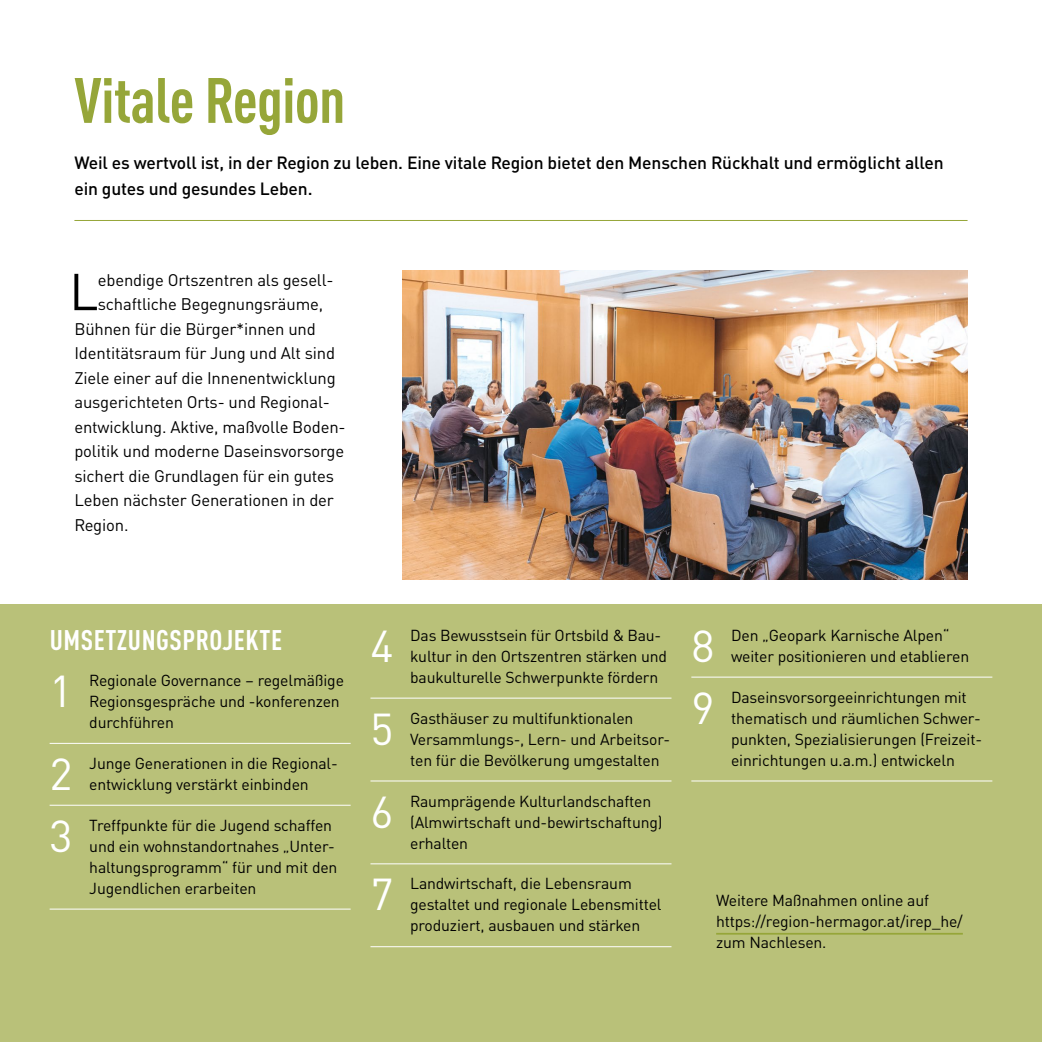
<style>
.page{position:relative;width:1042px;height:1042px;background:#fff}
.page>*{position:absolute;margin:0;border:0;box-sizing:border-box;transform-origin:0 0}
.ÜS-1{font:700 condensed 63px "DINOT";letter-spacing:-.01em;color:#96a639}
.P-init{font:51.1px "DINOT";color:#000}
.t1{font:44.1px "DINOT";color:#fff}
.ÜS-3{font:700 condensed 28px "DINOT";letter-spacing:.02em;color:#fff}
.VSP{font:500 17.5px/26.2px "DINOT";letter-spacing:-.01em;color:#000}
.P-init-2{font:16.62px "DINOT";letter-spacing:-.01em;color:#000}
.P-Box{font:15.75px/21px "DINOT";letter-spacing:-.01em;color:#000}
</style>
<div class="page">
<div style="left:0;top:604px;width:1042px;height:438px;background:#b9c179"></div>
<hr style="left:74px;top:220px;width:893px;height:1px;background:#96a639">
<hr style="left:50px;top:743px;width:301px;height:1px;background:#fff">
<hr style="left:50px;top:805px;width:301px;height:1px;background:#fff">
<hr style="left:50px;top:908px;width:301px;height:1px;background:#fff">
<hr style="left:370px;top:698px;width:301px;height:1px;background:#fff">
<hr style="left:370px;top:780px;width:301px;height:1px;background:#fff">
<hr style="left:370px;top:863px;width:301px;height:1px;background:#fff">
<hr style="left:370px;top:946px;width:301px;height:1px;background:#fff">
<hr style="left:691px;top:677px;width:301px;height:1px;background:#fff">
<hr style="left:691px;top:780px;width:301px;height:1px;background:#fff">
<hr style="left:716px;top:933px;width:247px;height:1px;background:#96a639">
<img style="left:402px;top:271px;width:565px;height:309px">
<p class="ÜS-1" style="left:74px;top:54px;width:272px">Vitale Region</p>
<p class="VSP" style="left:74px;top:148px;width:871px">Weil es wertvoll ist, in der Region zu leben. Eine vitale Region bietet den Menschen Rückhalt und ermöglicht allen ein gutes und gesundes Leben.</p>
<p class="P-init" style="left:69px;top:253px;width:31px">L</p>
<p class="P-init-2" style="left:98px;top:267px;width:237px">ebendige Ortszentren als gesell-</p>
<p class="P-init-2" style="left:98px;top:291px;width:227px">schaftliche Begegnungsräume,</p>
<p class="P-init-2" style="left:74px;top:316px;width:243px">Bühnen für die Bürger*innen und</p>
<p class="P-init-2" style="left:74px;top:340px;width:262px">Identitätsraum für Jung und Alt sind</p>
<p class="P-init-2" style="left:74px;top:365px;width:263px">Ziele einer auf die Innenentwicklung</p>
<p class="P-init-2" style="left:74px;top:389px;width:257px">ausgerichteten Orts- und Regional-</p>
<p class="P-init-2" style="left:74px;top:414px;width:273px">entwicklung. Aktive, maßvolle Boden-</p>
<p class="P-init-2" style="left:74px;top:438px;width:271px">politik und moderne Daseinsvorsorge</p>
<p class="P-init-2" style="left:74px;top:463px;width:261px">sichert die Grundlagen für ein gutes</p>
<p class="P-init-2" style="left:74px;top:487px;width:261px">Leben nächster Generationen in der</p>
<p class="P-init-2" style="left:74px;top:512px;width:56px">Region.</p>
<p class="ÜS-3" style="left:50px;top:619px;width:234px">UMSETZUNGSPROJEKTE</p>
<p class="t1" style="left:50px;top:657px;width:25px">1</p>
<p class="P-Box" style="left:89px;top:669px;width:256px">Regionale Governance – regelmäßige<br>Regionsgespräche und -konferenzen durchführen</p>
<p class="t1" style="left:50px;top:740px;width:25px">2</p>
<p class="P-Box" style="left:89px;top:752px;width:250px">Junge Generationen in die Regional&shy;entwicklung verstärkt einbinden</p>
<p class="t1" style="left:50px;top:802px;width:25px">3</p>
<p class="P-Box" style="left:89px;top:813px;width:250px">Treffpunkte für die Jugend schaffen und ein wohnstandortnahes „Unter&shy;haltungsprogramm“ für und mit den Jugendlichen erarbeiten</p>
<p class="t1" style="left:370px;top:612px;width:25px">4</p>
<p class="P-Box" style="left:410px;top:623px;width:258px">Das Bewusstsein für Ortsbild &amp; Bau&shy;kultur in den Ortszentren stärken und baukulturelle Schwerpunkte fördern</p>
<p class="t1" style="left:370px;top:695px;width:25px">5</p>
<p class="P-Box" style="left:410px;top:706px;width:262px">Gasthäuser zu multifunktionalen<br>Versammlungs-, Lern- und Arbeitsor&shy;ten für die Bevölkerung umgestalten</p>
<p class="t1" style="left:370px;top:778px;width:25px">6</p>
<p class="P-Box" style="left:410px;top:789px;width:254px">Raumprägende Kulturlandschaften (Almwirtschaft und-bewirtschaftung) erhalten</p>
<p class="t1" style="left:370px;top:861px;width:25px">7</p>
<p class="P-Box" style="left:410px;top:872px;width:253px">Landwirtschaft, die Lebensraum gestaltet und regionale Lebensmittel produziert, ausbauen und stärken</p>
<p class="t1" style="left:691px;top:612px;width:25px">8</p>
<p class="P-Box" style="left:731px;top:623px;width:240px">Den „Geopark Karnische Alpen“ weiter positionieren und etablieren</p>
<p class="t1" style="left:691px;top:674px;width:25px">9</p>
<p class="P-Box" style="left:731px;top:685px;width:253px">Daseinsvorsorgeeinrichtungen mit thematisch und räumlichen Schwer&shy;punkten, Spezialisierungen (Freizeit&shy;einrichtungen u.a.m.) entwickeln</p>
<p class="P-Box" style="left:716px;top:888px;width:248px">Weitere Maßnahmen online auf https://region-hermagor.at/irep_he/ zum Nachlesen.</p>
</div>
